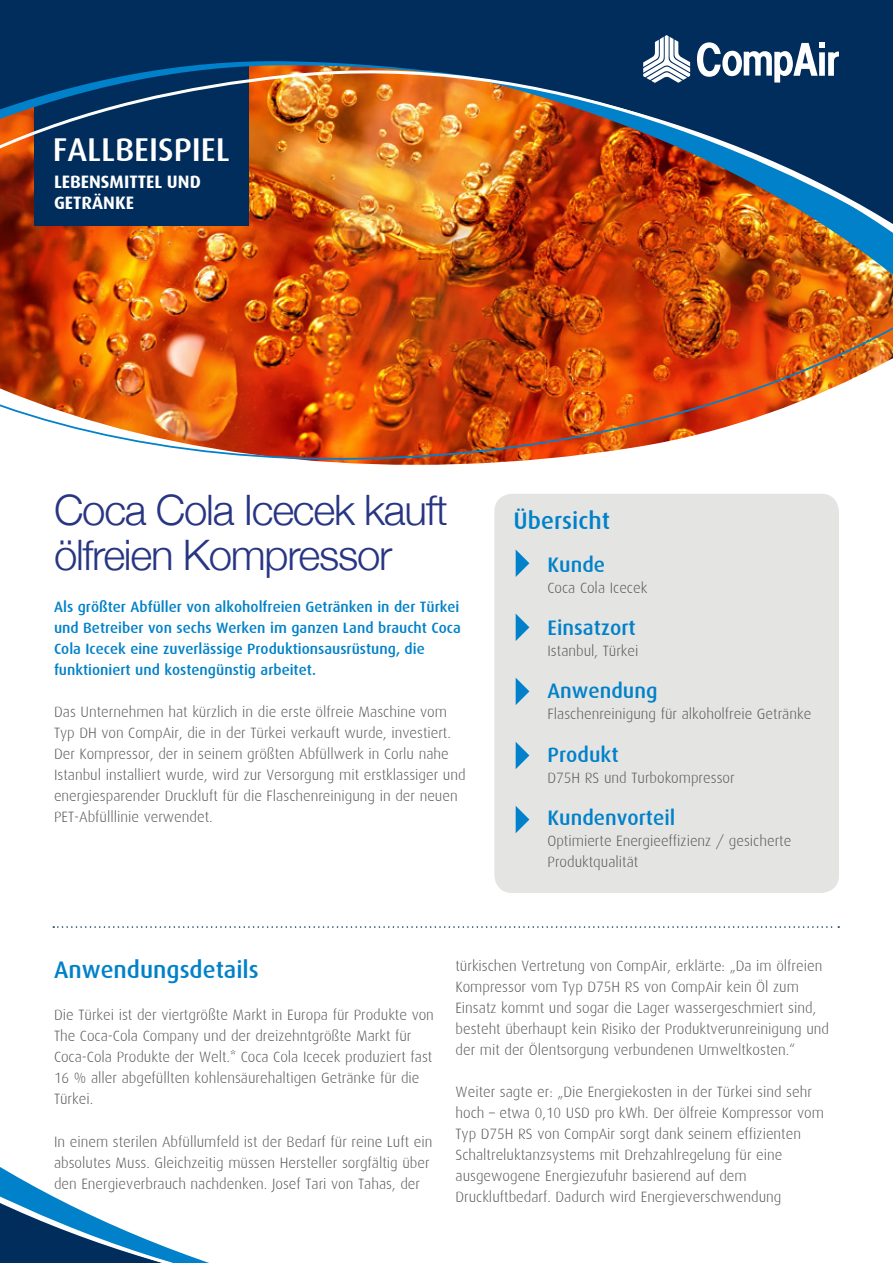
<style>
.page{position:relative;width:893px;height:1263px;background:#fff}
.page>*{position:absolute;margin:0;border:0;box-sizing:border-box;transform-origin:0 0}
.t1{font:300 42px/45px "Helvetica Neue";letter-spacing:-.03em;color:#283583}
.t2{font:500 33px "Dax";color:#fff}
.t3{font:500 24px "Dax";color:#0081c9}
.t4{font:500 21px "Dax";color:#0081c9}
.t5{font:700 18px/21.6px "Dax";color:#fff}
.t6{font:300 15px/21px "Dax";color:#575756}
.t7{font:500 15px/21px "Dax";color:#0081c9}
</style>
<div class="page">
<img style="left:0;top:289px;width:893px;height:207px">
<img style="left:0;top:263px;width:893px;height:26px">
<img style="left:0;top:0;width:893px;height:263px">
<svg style="left:697px;top:42px;width:142px;height:41px"></svg>
<svg style="left:643px;top:35px;width:47px;height:48px"></svg>
<svg style="left:0;top:1167px;width:209px;height:96px"></svg>
<div style="left:494px;top:494px;width:345px;height:399px;background:#e4e4e3;border-radius:18px"></div>
<svg style="left:516px;top:550px;width:13px;height:27px"></svg>
<svg style="left:516px;top:614px;width:13px;height:27px"></svg>
<svg style="left:516px;top:678px;width:13px;height:27px"></svg>
<svg style="left:516px;top:742px;width:13px;height:27px"></svg>
<svg style="left:53px;top:926px;width:786px;height:2px"></svg>
<svg style="left:516px;top:806px;width:13px;height:27px"></svg>
<h2 class="t2" style="left:53px;top:132px;width:178px">FALLBEISPIEL</h2>
<p class="t5" style="left:54px;top:171px;width:148px">LEBENSMITTEL UND<br>GETRÄNKE</p>
<h1 class="t1" style="left:54px;top:484px;width:395px">Coca Cola Icecek kauft ölfreien Kompressor</h1>
<p class="t7" style="left:54px;top:596px;width:408px">Als größter Abfüller von alkoholfreien Getränken in der Türkei und Betreiber von sechs Werken im ganzen Land braucht Coca Cola Icecek eine zuverlässige Produktionsausrüstung, die funktioniert und kostengünstig arbeitet.</p>
<p class="t6" style="left:54px;top:701px;width:413px">Das Unternehmen hat kürzlich in die erste ölfreie Maschine vom Typ DH von CompAir, die in der Türkei verkauft wurde, investiert.<br>Der Kompressor, der in seinem größten Abfüllwerk in Corlu nahe Istanbul installiert wurde, wird zur Versorgung mit erstklassiger und energiesparender Druckluft für die Flaschenreinigung in der neuen PET-Abfülllinie verwendet.</p>
<h3 class="t3" style="left:514px;top:507px;width:98px">Übersicht</h3>
<h3 class="t4" style="left:548px;top:553px;width:59px">Kunde</h3>
<p class="t6" style="left:547px;top:577px;width:101px">Coca Cola Icecek</p>
<h3 class="t4" style="left:548px;top:616px;width:90px">Einsatzort</h3>
<p class="t6" style="left:547px;top:641px;width:93px">Istanbul, Türkei</p>
<h3 class="t4" style="left:548px;top:679px;width:111px">Anwendung</h3>
<p class="t6" style="left:547px;top:704px;width:265px">Flaschenreinigung für alkoholfreie Getränke</p>
<h3 class="t4" style="left:548px;top:743px;width:72px">Produkt</h3>
<p class="t6" style="left:547px;top:767px;width:189px">D75H RS und Turbokompressor</p>
<h3 class="t4" style="left:548px;top:806px;width:129px">Kundenvorteil</h3>
<p class="t6" style="left:547px;top:830px;width:245px">Optimierte Energieeffizienz / gesicherte<br>Produktqualität</p>
<h3 class="t3" style="left:54px;top:956px;width:206px">Anwendungsdetails</h3>
<p class="t6" style="left:54px;top:1005px;width:381px">Die Türkei ist der viertgrößte Markt in Europa für Produkte von The Coca-Cola Company und der dreizehntgrößte Markt für Coca-Cola Produkte der Welt.* Coca Cola Icecek produziert fast 16 % aller abgefüllten kohlensäurehaltigen Getränke für die Türkei.</p>
<p class="t6" style="left:54px;top:1131px;width:380px">In einem sterilen Abfüllumfeld ist der Bedarf für reine Luft ein absolutes Muss. Gleichzeitig müssen Hersteller sorgfältig über den Energieverbrauch nachdenken. Josef Tari von Tahas, der</p>
<p class="t6" style="left:455px;top:955px;width:375px">türkischen Vertretung von CompAir, erklärte: „Da im ölfreien Kompressor vom Typ D75H RS von CompAir kein Öl zum Einsatz kommt und sogar die Lager wassergeschmiert sind, besteht überhaupt kein Risiko der Produktverunreinigung und der mit der Ölentsorgung verbundenen Umweltkosten.“</p>
<p class="t6" style="left:455px;top:1082px;width:370px">Weiter sagte er: „Die Energiekosten in der Türkei sind sehr hoch – etwa 0,10 USD pro kWh. Der ölfreie Kompressor vom Typ D75H RS von CompAir sorgt dank seinem effizienten Schaltreluktanzsystems mit Drehzahlregelung für eine ausgewogene Energiezufuhr basierend auf dem Druckluftbedarf. Dadurch wird Energieverschwendung</p>
</div>
